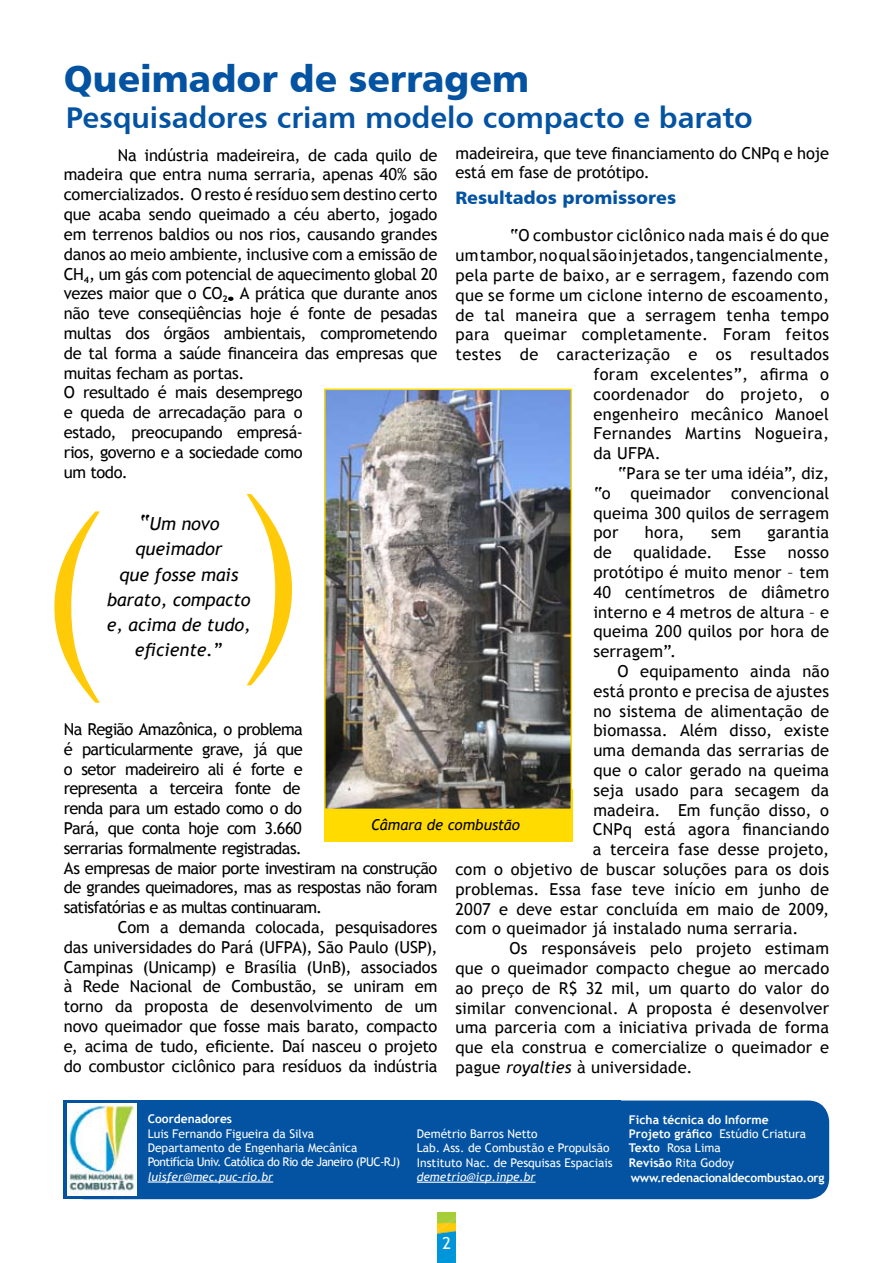
<style>
.page{position:relative;width:893px;height:1263px;background:#fff}
.page>*{position:absolute;margin:0;border:0;box-sizing:border-box;transform-origin:0 0}
.t1{font:206.1px "Electra LH Bold Display";color:#ffcb09}
.t2{font:37.5px "Humanist 777 BT Black B";letter-spacing:-.005em;color:#0353a2}
.t3{font:30px "Humanist 777 BT Bold B";letter-spacing:-.005em;color:#0353a2}
.t4{font:italic 18px/25px "Trebuchet MS";color:#000;text-align:center}
.t5{font:18px "Humanist 777 BT Black B";color:#0353a2}
.t6{font:16.5px/19.8px "Trebuchet MS";color:#000}
.t7{font:16.5px "Trebuchet MS";letter-spacing:.02em;color:#000}
.t8{font:16.5px/19.8px "Trebuchet MS";letter-spacing:-.04em;color:#000}
.t9{font:16.5px "Trebuchet MS";color:#fff}
.t10{font:italic 15px "Trebuchet MS";color:#000}
.t11{font:12px/14.4px "Trebuchet MS";color:#fff}
.t12{font:700 12px/14.7px "Trebuchet MS";letter-spacing:-.02em;color:#fff}
.t13{font:italic 12px "Trebuchet MS";color:#fff}
.t14{font:700 12px "Trebuchet MS";color:#fff}
.s1{font-size:8.25px}
.s2{font-size:21px}
.s3{font-style:italic}
.s4{font-weight:400}
</style>
<div class="page">
<div style="left:324px;top:789px;width:248px;height:53px;background:#ffdb00"></div>
<svg style="left:228px;top:296px;width:6px;height:5px"></svg>
<img style="left:327px;top:391px;width:242px;height:416px">
<div style="left:324px;top:388px;width:248px;height:422px;border:2px solid #fcd902"></div>
<img style="left:437px;top:1213px;width:18px;height:50px">
<div style="left:64px;top:1100px;width:765px;height:99px;background:#0353a2;border-radius:21px"></div>
<div style="left:64px;top:1100px;width:557px;height:99px;background:#0353a2"></div>
<hr style="left:148px;top:1181px;width:125px;height:1px;background:#fff">
<hr style="left:417px;top:1181px;width:119px;height:2px;background:#fff">
<img style="left:67px;top:1104px;width:69px;height:92px">
<h2 class="t2" style="left:64px;top:55px;width:467px">Queimador de serragem</h2>
<h3 class="t3" style="left:66px;top:98px;width:688px">Pesquisadores criam modelo compacto e barato</h3>
<p class="t6" style="left:455px;top:143px;width:375px">madeireira, que teve financiamento do CNPq e hoje está em fase de protótipo.</p>
<p class="t5" style="left:455px;top:186px;width:222px">Resultados promissores</p>
<p class="t7" style="left:509px;top:226px;width:321px">“O combustor ciclônico nada mais é do que</p>
<p class="t6" style="left:455px;top:246px;width:375px">um tambor, no qual são injetados, tangencialmente,</p>
<p class="t7" style="left:455px;top:265px;width:375px">pela parte de baixo, ar e serragem, fazendo com</p>
<p class="t7" style="left:455px;top:285px;width:375px">que se forme um ciclone interno de escoamento,</p>
<p class="t7" style="left:455px;top:305px;width:375px">de tal maneira que a serragem tenha tempo</p>
<p class="t7" style="left:455px;top:325px;width:375px">para queimar completamente. Foram feitos</p>
<p class="t7" style="left:455px;top:345px;width:375px">testes de caracterização e os resultados</p>
<p class="t7" style="left:593px;top:364px;width:237px">foram excelentes”, afirma o</p>
<p class="t7" style="left:593px;top:384px;width:237px">coordenador do projeto, o</p>
<p class="t7" style="left:593px;top:404px;width:237px">engenheiro mecânico Manoel</p>
<p class="t7" style="left:593px;top:424px;width:237px">Fernandes Martins Nogueira,</p>
<p class="t6" style="left:593px;top:444px;width:69px">da UFPA.</p>
<p class="t6" style="left:617px;top:463px;width:213px">“Para se ter uma idéia”, diz,</p>
<p class="t6" style="left:593px;top:483px;width:237px">“o queimador convencional</p>
<p class="t6" style="left:593px;top:503px;width:237px">queima 300 quilos de serragem</p>
<p class="t6" style="left:593px;top:523px;width:27px">por</p>
<p class="t6" style="left:645px;top:523px;width:41px">hora,</p>
<p class="t6" style="left:711px;top:523px;width:31px">sem</p>
<p class="t6" style="left:767px;top:523px;width:63px">garantia</p>
<p class="t6" style="left:593px;top:543px;width:20px">de</p>
<p class="t6" style="left:633px;top:543px;width:80px">qualidade.</p>
<p class="t6" style="left:734px;top:543px;width:34px">Esse</p>
<p class="t6" style="left:64px;top:145px;width:375px;text-indent:54px">Na indústria madeireira, de cada quilo de madeira que entra numa serraria, apenas 40% são comercializados. O resto é resíduo sem destino certo que acaba sendo queimado a céu aberto, jogado em terrenos baldios ou nos rios, causando grandes danos ao meio ambiente, inclusive com a emissão de CH<sub>4</sub>, um gás com potencial de aquecimento global 20 vezes maior que o CO<sub>2</sub><span class="s1">.</span> A prática que durante anos não teve conseqüências hoje é fonte de pesadas multas dos órgãos ambientais, comprometendo de tal forma a saúde financeira das empresas que muitas fecham as portas.<br>O resultado é mais desemprego<br>e queda de arrecadação para o<br>estado, preocupando empresá-<br>rios, governo e a sociedade como<br>um todo.</p>
<h1 class="t1" style="left:247px;top:448px;width:56px">)</h1>
<h1 class="t1" style="left:44px;top:465px;width:56px">(</h1>
<p class="t4" style="left:107px;top:512px;width:145px"><span class="s2">“</span>Um novo queimador<br>que fosse mais barato, compacto e, acima de tudo, eficiente.”</p>
<p class="t6" style="left:593px;top:543px;width:237px;text-align:justify;text-indent:195px">nosso protótipo é muito menor – tem 40 centímetros de diâmetro interno e 4 metros de altura – e queima 200 quilos por hora de serragem”.</p>
<p class="t6" style="left:617px;top:661px;width:213px">O equipamento ainda não</p>
<p class="t6" style="left:593px;top:681px;width:237px">está pronto e precisa de ajustes</p>
<p class="t6" style="left:593px;top:701px;width:237px">no sistema de alimentação de</p>
<p class="t6" style="left:593px;top:721px;width:237px">biomassa. Além disso, existe</p>
<p class="t6" style="left:593px;top:741px;width:237px">uma demanda das serrarias de</p>
<p class="t6" style="left:593px;top:760px;width:237px">que o calor gerado na queima</p>
<p class="t6" style="left:593px;top:780px;width:237px">seja usado para secagem da</p>
<p class="t6" style="left:593px;top:800px;width:237px">madeira. Em função disso, o</p>
<p class="t6" style="left:593px;top:820px;width:238px">CNPq está agora financiando</p>
<p class="t6" style="left:593px;top:840px;width:238px">a terceira fase desse projeto,</p>
<p class="t6" style="left:455px;top:859px;width:375px">com o objetivo de buscar soluções para os dois</p>
<p class="t6" style="left:455px;top:879px;width:375px">problemas. Essa fase teve início em junho de</p>
<p class="t6" style="left:455px;top:899px;width:375px">2007 e deve estar concluída em maio de 2009,</p>
<p class="t6" style="left:455px;top:919px;width:345px">com o queimador já instalado numa serraria.</p>
<p class="t6" style="left:509px;top:939px;width:321px">Os responsáveis pelo projeto estimam</p>
<p class="t6" style="left:455px;top:958px;width:375px">que o queimador compacto chegue ao mercado</p>
<p class="t6" style="left:455px;top:978px;width:375px">ao preço de R$ 32 mil, um quarto do valor do</p>
<p class="t6" style="left:455px;top:998px;width:375px">similar convencional. A proposta é desenvolver</p>
<p class="t6" style="left:455px;top:1018px;width:375px">uma parceria com a iniciativa privada de forma</p>
<p class="t6" style="left:455px;top:1038px;width:375px">que ela construa e comercialize o queimador e</p>
<p class="t6" style="left:455px;top:1057px;width:238px">pague <span class="s3">royalties</span> à universidade.</p>
<p class="t8" style="left:64px;top:719px;width:375px">Na Região Amazônica, o problema<br>é particularmente grave, já que<br>o setor madeireiro ali é forte e<br>representa a terceira fonte de<br>renda para um estado como o do<br>Pará, que conta hoje com 3.660<br>serrarias formalmente registradas.<br>As empresas de maior porte investiram na construção de grandes queimadores, mas as respostas não foram satisfatórias e as multas continuaram.</p>
<p class="t6" style="left:64px;top:917px;width:375px;text-align:justify;text-indent:54px">Com a demanda colocada, pesquisadores das universidades do Pará (UFPA), São Paulo (USP), Campinas (Unicamp) e Brasília (UnB), associados à Rede Nacional de Combustão, se uniram em torno da proposta de desenvolvimento de um novo queimador que fosse mais barato, compacto e, acima de tudo, eficiente. Daí nasceu o projeto do combustor ciclônico para resíduos da indústria</p>
<p class="t10" style="left:371px;top:816px;width:150px">Câmara de combustão</p>
<p class="t14" style="left:148px;top:1111px;width:86px">Coordenadores</p>
<p class="t11" style="left:148px;top:1126px;width:254px">Luis Fernando Figueira da Silva<br>Departamento de Engenharia Mecânica<br>Pontifícia Univ. Católica do Rio de Janeiro (PUC-RJ)</p>
<p class="t13" style="left:148px;top:1169px;width:127px">luisfer@mec.puc-rio.br</p>
<p class="t11" style="left:417px;top:1126px;width:197px">Demétrio Barros Netto<br>Lab. Ass. de Combustão e Propulsão<br>Instituto Nac. de Pesquisas Espaciais</p>
<p class="t13" style="left:417px;top:1170px;width:120px">demetrio@icp.inpe.br</p>
<p class="t12" style="left:629px;top:1112px;width:197px">Ficha técnica do Informe<br>Projeto gráfico <span class="s4">Estúdio Criatura<br></span>Texto <span class="s4">Rosa Lima<br></span>Revisão <span class="s4">Rita Godoy </span>www.redenacionaldecombustao.org</p>
<p class="t9" style="left:442px;top:1233px;width:10px">2</p>
</div>
